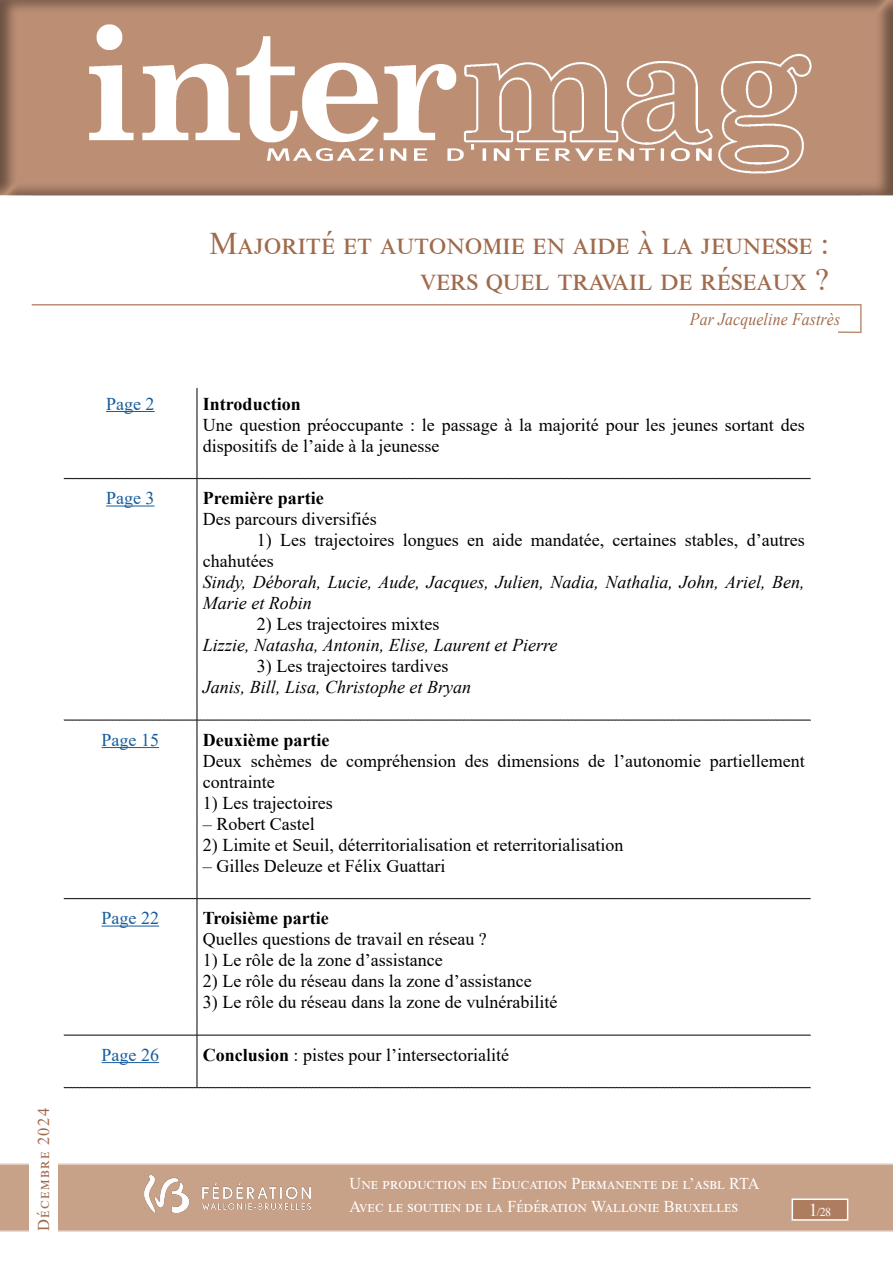
<style>
.page{position:relative;width:893px;height:1263px;background:#fff}
.page>*{position:absolute;margin:0;border:0;box-sizing:border-box;transform-origin:0 0}
.t1{font:31.5px/36px "Times New Roman";color:#a06a4b;text-align:right}
.t2{font:18px/21px "Times New Roman";color:#000}
.t3{font:italic 18px/21px "Times New Roman";color:#000}
.t4{font:700 18px "Times New Roman";color:#000}
.t5{font:18px "Times New Roman";color:#175d9e}
.t6{font:italic 17.55px "Times New Roman";letter-spacing:.01em;color:#a06a4b;scale:.9 1}
.t7{font:16.5px/22.5px "Times New Roman";letter-spacing:.01em;color:#fff}
.t8{font:16.5px "Times New Roman";letter-spacing:.08em;color:#a06a4b}
.t9{font:12px "Times New Roman";color:#fff}
.s1{font-weight:700}
.s2{font-size:18px}
</style>
<div class="page">
<hr style="left:32px;top:304px;width:829px;height:1px;background:#bc8f75">
<svg style="left:836px;top:304px;width:26px;height:30px"></svg>
<div style="left:0;top:1163px;width:893px;height:69px;background:#c8a189"></div>
<div style="left:792px;top:1199px;width:56px;height:21px;background:#ae7d60"></div>
<div style="left:792px;top:1198px;width:56px;height:23px;border:2px solid #fff"></div>
<div style="left:29px;top:1070px;width:29px;height:178px;background:#fff"></div>
<img style="left:145px;top:1175px;width:166px;height:37px">
<svg style="left:64px;top:388px;width:747px;height:700px"></svg>
<hr style="left:106px;top:411px;width:49px;height:1px;background:#175d9e">
<hr style="left:106px;top:506px;width:49px;height:1px;background:#175d9e">
<hr style="left:102px;top:747px;width:57px;height:1px;background:#175d9e">
<hr style="left:102px;top:926px;width:57px;height:1px;background:#175d9e">
<hr style="left:102px;top:1062px;width:57px;height:1px;background:#175d9e">
<div style="left:0;top:0;width:893px;height:197px;background:#231f20;opacity:.5"></div>
<img style="left:23px;top:0;width:842px;height:197px">
<p class="t8" style="left:32px;top:1231px;width:124px;rotate:-90deg">Décembre 2024</p>
<h1 class="t1" style="left:209px;top:225px;width:621px">Majorité et autonomie en aide à la jeunesse : vers quel travail de réseaux ?</h1>
<p class="t6" style="left:690px;top:307px;width:168px">Par Jacqueline Fastrès</p>
<p class="t5" style="left:106px;top:391px;width:50px">Page 2</p>
<p class="t4" style="left:203px;top:390px;width:99px">Introduction</p>
<p class="t2" style="left:203px;top:413px;width:603px">Une question préoccupante : le passage à la majorité pour les jeunes sortant des dispositifs de l’aide à la jeunesse</p>
<p class="t5" style="left:106px;top:485px;width:50px">Page 3</p>
<p class="t4" style="left:203px;top:485px;width:122px">Première partie</p>
<p class="t2" style="left:203px;top:508px;width:175px">Des parcours diversifiés</p>
<p class="t2" style="left:203px;top:529px;width:603px;text-indent:54px">1) Les trajectoires longues en aide mandatée, certaines stables, d’autres chahutées</p>
<p class="t3" style="left:203px;top:571px;width:603px">Sindy, Déborah, Lucie, Aude, Jacques, Julien, Nadia, Nathalia, John, Ariel, Ben,<br>Marie et Robin</p>
<p class="t2" style="left:257px;top:613px;width:184px">2) Les trajectoires mixtes</p>
<p class="t3" style="left:203px;top:634px;width:356px">Lizzie, Natasha, Antonin, Elise, Laurent et Pierre</p>
<p class="t2" style="left:257px;top:655px;width:193px">3) Les trajectoires tardives</p>
<p class="t3" style="left:203px;top:676px;width:270px">Janis, Bill, Lisa, Christophe et Bryan</p>
<p class="t5" style="left:102px;top:727px;width:59px">Page 15</p>
<p class="t4" style="left:203px;top:726px;width:128px">Deuxième partie</p>
<p class="t2" style="left:203px;top:749px;width:603px">Deux schèmes de compréhension des dimensions de l’autonomie partiellement contrainte</p>
<p class="t2" style="left:203px;top:791px;width:131px">1) Les trajectoires</p>
<p class="t2" style="left:203px;top:812px;width:113px">– Robert Castel</p>
<p class="t2" style="left:203px;top:833px;width:422px">2) Limite et Seuil, déterritorialisation et reterritorialisation</p>
<p class="t2" style="left:203px;top:854px;width:244px">– Gilles Deleuze et Félix Guattari</p>
<p class="t5" style="left:102px;top:905px;width:59px">Page 22</p>
<p class="t4" style="left:203px;top:905px;width:127px">Troisième partie</p>
<p class="t2" style="left:203px;top:928px;width:285px">Quelles questions de travail en réseau ?</p>
<p class="t2" style="left:203px;top:949px;width:241px">1) Le rôle de la zone d’assistance</p>
<p class="t2" style="left:203px;top:970px;width:330px">2) Le rôle du réseau dans la zone d’assistance</p>
<p class="t2" style="left:203px;top:991px;width:356px">3) Le rôle du réseau dans la zone de vulnérabilité</p>
<p class="t5" style="left:102px;top:1042px;width:59px">Page 26</p>
<p class="t2" style="left:203px;top:1043px;width:308px"><span class="s1">Conclusion</span> : pistes pour l’intersectorialité</p>
<p class="t7" style="left:350px;top:1172px;width:412px">Une production en Education Permanente de l’asbl RTA<br>Avec le soutien de la Fédération Wallonie Bruxelles</p>
<p class="t9" style="left:809px;top:1203px;width:24px"><span class="s2">1</span>/28</p>
</div>
